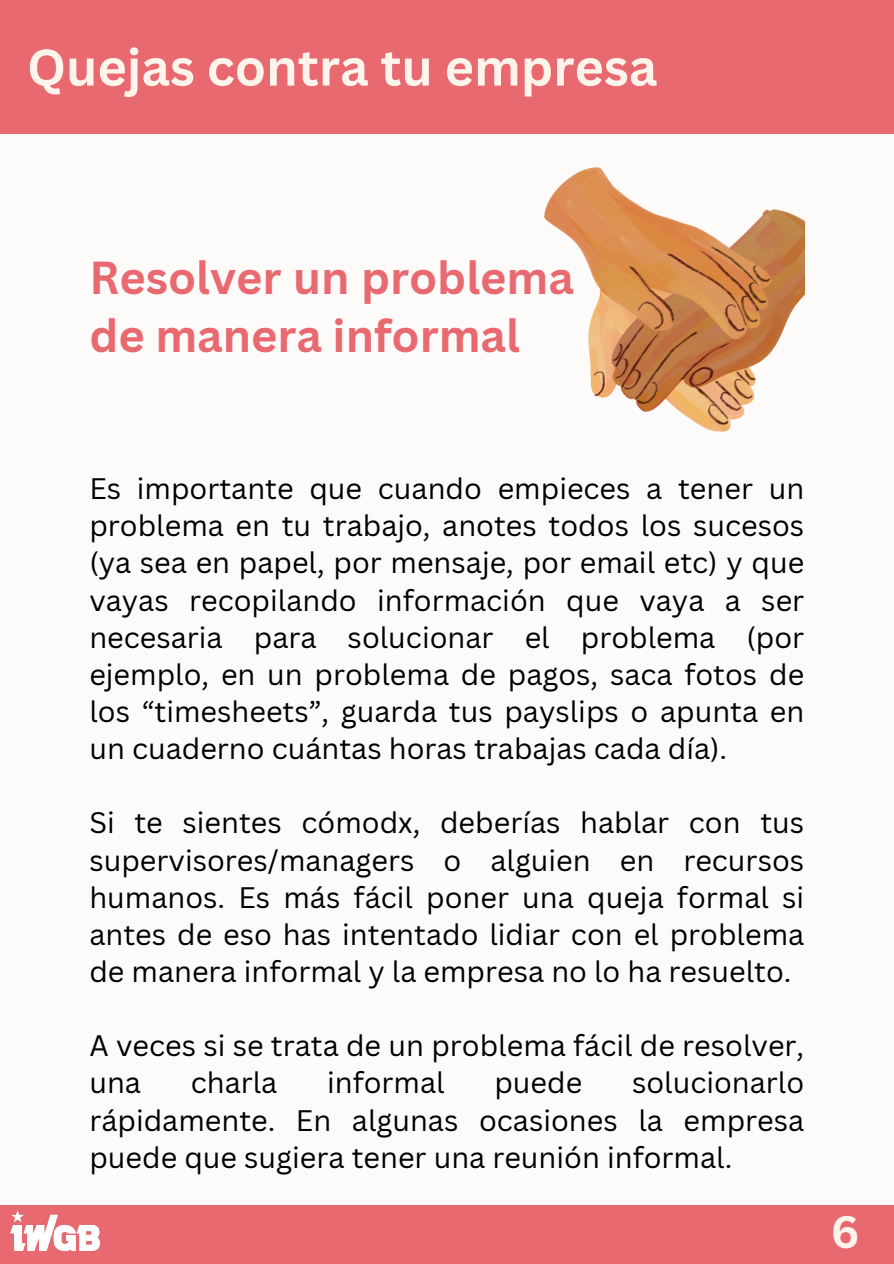
<style>
.page{position:relative;width:894px;height:1264px;background:#fff}
.page>*{position:absolute;margin:0;border:0;box-sizing:border-box;transform-origin:0 0}
.t1{font:700 50.25px "Canva Sans";color:#fff4eb}
.t2{font:700 45px/58.5px "Canva Sans";color:#e86a70}
.t3{font:700 44.25px "Canva Sans";color:#fff4eb}
.t4{font:28.8px/37.2px "Canva Sans";color:#000;text-align:justify}
</style>
<div class="page">
<div style="left:0;top:0;width:893px;height:1263px;background:#fdfbf9"></div>
<div style="left:0;top:0;width:893px;height:134px;background:#e86a70"></div>
<div style="left:0;top:1204px;width:893px;height:59px;background:#e86a70"></div>
<img style="left:10px;top:1210px;width:89px;height:40px">
<img style="left:544px;top:167px;width:260px;height:265px">
<h3 class="t1" style="left:27px;top:32px;width:631px">Quejas contra tu empresa</h3>
<p class="t2" style="left:89px;top:247px;width:486px">Resolver un problema de manera informal</p>
<h2 class="t4" style="left:89px;top:469px;width:716px">Es importante que cuando empieces a tener un problema en tu trabajo, anotes todos los sucesos (ya sea en papel, por mensaje, por email etc) y que vayas recopilando información que vaya a ser necesaria para solucionar el problema (por ejemplo, en un problema de pagos, saca fotos de los “timesheets”, guarda tus payslips o apunta en un cuaderno cuántas horas trabajas cada día).</h2>
<p class="t4" style="left:89px;top:803px;width:716px">Si te sientes cómodx, deberías hablar con tus supervisores/managers o alguien en recursos humanos. Es más fácil poner una queja formal si antes de eso has intentado lidiar con el problema de manera informal y la empresa no lo ha resuelto.</p>
<p class="t4" style="left:89px;top:1026px;width:716px">A veces si se trata de un problema fácil de resolver, una</p>
<p class="t4" style="left:191px;top:1063px;width:88px">charla</p>
<p class="t4" style="left:327px;top:1063px;width:119px">informal</p>
<p class="t4" style="left:494px;top:1063px;width:89px">puede</p>
<p class="t4" style="left:89px;top:1063px;width:716px;text-indent:542px">solucionarlo rápidamente. En algunas ocasiones la empresa puede que sugiera tener una reunión informal.</p>
<h1 class="t3" style="left:830px;top:1200px;width:30px">6</h1>
</div>
